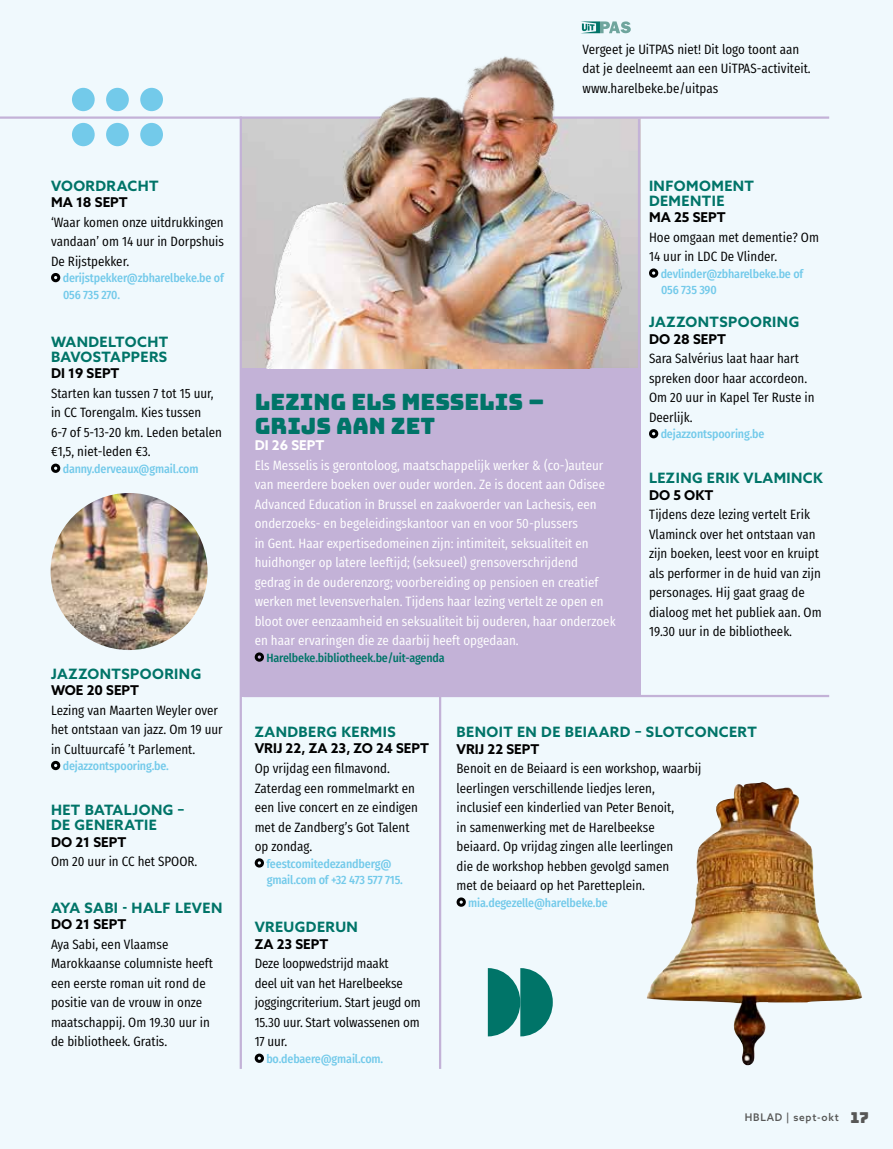
<style>
.page{position:relative;width:893px;height:1149px;background:#fff}
.page>*{position:absolute;margin:0;border:0;box-sizing:border-box;transform-origin:0 0}
.t1{font:22.5px/24px "Bungee";color:#007468}
.t2{font:15px "Bungee";color:#575756}
.t3{font:700 14.25px/15px "Azo Sans";letter-spacing:.03em;color:#007468}
.t4{font:13.5px/19.5px "Fira Sans Condensed";color:#000}
.t5{font:13.5px/19.5px "Fira Sans Condensed";color:#fff}
.t6{font:700 13.5px "Azo Sans";color:#000}
.t7{font:700 13.5px "Azo Sans";color:#fff}
.t8{font:500 12px/16.5px "Fira Sans Condensed";letter-spacing:-.01em;color:#73caea}
.t9{font:500 12px "Fira Sans Condensed";letter-spacing:-.01em;color:#007468}
.t10{font:500 10.5px "Azo Sans";letter-spacing:.075em;color:#575756;scale:.96 1}
</style>
<div class="page">
<div style="left:0;top:0;width:893px;height:1148px;background:#f0f9fd"></div>
<div style="left:240px;top:369px;width:400px;height:328px;background:#c3b2d7"></div>
<div style="left:255px;top:652px;width:9px;height:9px;border:3px solid #000;border-radius:50%"></div>
<div style="left:51px;top:273px;width:9px;height:9px;border:3px solid #000;border-radius:50%"></div>
<div style="left:51px;top:463px;width:9px;height:9px;border:3px solid #000;border-radius:50%"></div>
<div style="left:51px;top:760px;width:9px;height:9px;border:3px solid #000;border-radius:50%"></div>
<div style="left:457px;top:897px;width:9px;height:9px;border:3px solid #000;border-radius:50%"></div>
<svg style="left:581px;top:21px;width:50px;height:12px"></svg>
<img style="left:51px;top:493px;width:157px;height:157px;border-radius:78px">
<hr style="left:439px;top:694px;width:2px;height:374px;background:#c3b2d7">
<hr style="left:240px;top:116px;width:2px;height:952px;background:#c3b2d7">
<hr style="left:0;top:116px;width:829px;height:3px;background:#c3b2d7">
<hr style="left:243px;top:694px;width:586px;height:3px;background:#c3b2d7">
<svg style="left:488px;top:968px;width:65px;height:68px"></svg>
<div style="left:72px;top:88px;width:23px;height:23px;background:#73caea;border-radius:50%"></div>
<div style="left:106px;top:88px;width:23px;height:23px;background:#73caea;border-radius:50%"></div>
<div style="left:140px;top:88px;width:23px;height:23px;background:#73caea;border-radius:50%"></div>
<div style="left:72px;top:123px;width:23px;height:23px;background:#73caea;border-radius:50%"></div>
<div style="left:106px;top:123px;width:23px;height:23px;background:#73caea;border-radius:50%"></div>
<div style="left:140px;top:123px;width:23px;height:23px;background:#73caea;border-radius:50%"></div>
<div style="left:255px;top:858px;width:9px;height:9px;border:3px solid #000;border-radius:50%"></div>
<div style="left:255px;top:1053px;width:9px;height:9px;border:3px solid #000;border-radius:50%"></div>
<div style="left:649px;top:268px;width:9px;height:9px;border:3px solid #000;border-radius:50%"></div>
<div style="left:649px;top:429px;width:9px;height:9px;border:3px solid #000;border-radius:50%"></div>
<img style="left:646px;top:782px;width:216px;height:282px">
<img style="left:241px;top:33px;width:399px;height:336px">
<p class="t4" style="left:583px;top:38px;width:230px">Vergeet je UiTPAS niet! Dit logo toont aan dat je deelneemt aan een UiTPAS-activiteit. www.harelbeke.be/uitpas</p>
<p class="t3" style="left:51px;top:178px;width:109px">VOORDRACHT</p>
<p class="t6" style="left:51px;top:193px;width:78px">MA 18 SEPT</p>
<p class="t4" style="left:51px;top:211px;width:175px;text-align:justify">‘Waar komen onze uitdrukkingen vandaan’ om 14 uur in Dorpshuis De Rijstpekker.</p>
<p class="t8" style="left:63px;top:269px;width:163px">derijstpekker@zbharelbeke.be of<br>056 735 270.</p>
<p class="t3" style="left:51px;top:334px;width:119px">WANDELTOCHT<br>BAVOSTAPPERS</p>
<p class="t6" style="left:51px;top:364px;width:70px">DI 19 SEPT</p>
<p class="t4" style="left:51px;top:382px;width:172px">Starten kan tussen 7 tot 15 uur, in CC Torengalm. Kies tussen<br>6-7 of 5-13-20 km. Leden betalen €1,5, niet-leden €3.</p>
<p class="t8" style="left:63px;top:459px;width:137px">danny.derveaux@gmail.com</p>
<p class="t3" style="left:51px;top:665px;width:152px">JAZZONTSPOORING</p>
<p class="t6" style="left:51px;top:681px;width:90px">WOE 20 SEPT</p>
<p class="t4" style="left:51px;top:698px;width:173px">Lezing van Maarten Weyler over het ontstaan van jazz. Om 19 uur in Cultuurcafé ’t Parlement.</p>
<p class="t8" style="left:63px;top:756px;width:108px">dejazzontspooring.be.</p>
<p class="t3" style="left:51px;top:802px;width:135px">HET BATALJONG –<br>DE GENERATIE</p>
<p class="t6" style="left:51px;top:832px;width:77px">DO 21 SEPT</p>
<p class="t4" style="left:51px;top:850px;width:148px">Om 20 uur in CC het SPOOR.</p>
<p class="t3" style="left:51px;top:899px;width:173px">AYA SABI - HALF LEVEN</p>
<p class="t6" style="left:51px;top:915px;width:77px">DO 21 SEPT</p>
<p class="t4" style="left:51px;top:932px;width:164px">Aya Sabi, een Vlaamse<br>Marokkaanse columniste heeft een eerste roman uit rond de positie van de vrouw in onze maatschappij. Om 19.30 uur in de bibliotheek. Gratis.</p>
<h1 class="t1" style="left:255px;top:389px;width:291px">LEZING ELS MESSELIS –<br>GRIJS AAN ZET</h1>
<p class="t7" style="left:255px;top:436px;width:71px">DI 26 SEPT</p>
<p class="t5" style="left:255px;top:453px;width:362px">Els Messelis is gerontoloog, maatschappelijk werker &amp; (co-)auteur van meerdere boeken over ouder worden. Ze is docent aan Odisee Advanced Education in Brussel en zaakvoerder van Lachesis, een onderzoeks- en begeleidingskantoor van en voor 50-plussers<br>in Gent. Haar expertisedomeinen zijn: intimiteit, seksualiteit en huidhonger op latere leeftijd; (seksueel) grensoverschrijdend gedrag in de ouderenzorg; voorbereiding op pensioen en creatief werken met levensverhalen. Tijdens haar lezing vertelt ze open en bloot over eenzaamheid en seksualiteit bij ouderen, haar onderzoek en haar ervaringen die ze daarbij heeft opgedaan.</p>
<p class="t9" style="left:266px;top:647px;width:180px">Harelbeke.bibliotheek.be/uit-agenda</p>
<p class="t3" style="left:649px;top:178px;width:107px">INFOMOMENT<br>DEMENTIE</p>
<p class="t6" style="left:649px;top:208px;width:78px">MA 25 SEPT</p>
<p class="t4" style="left:649px;top:226px;width:171px">Hoe omgaan met dementie? Om<br>14 uur in LDC De Vlinder.</p>
<p class="t8" style="left:661px;top:264px;width:144px">devlinder@zbharelbeke.be of<br>056 735 390</p>
<p class="t3" style="left:649px;top:314px;width:152px">JAZZONTSPOORING</p>
<p class="t6" style="left:649px;top:330px;width:78px">DO 28 SEPT</p>
<p class="t4" style="left:649px;top:347px;width:167px">Sara Salvérius laat haar hart spreken door haar accordeon.<br>Om 20 uur in Kapel Ter Ruste in<br>Deerlijk.</p>
<p class="t8" style="left:661px;top:425px;width:105px">dejazzontspooring.be</p>
<p class="t3" style="left:649px;top:470px;width:175px">LEZING ERIK VLAMINCK</p>
<p class="t6" style="left:649px;top:486px;width:66px">DO 5 OKT</p>
<p class="t4" style="left:649px;top:503px;width:174px">Tijdens deze lezing vertelt Erik<br>Vlaminck over het ontstaan van zijn boeken, leest voor en kruipt als performer in de huid van zijn personages. Hij gaat graag de dialoog met het publiek aan. Om<br>19.30 uur in de bibliotheek.</p>
<p class="t3" style="left:255px;top:724px;width:142px">ZANDBERG KERMIS</p>
<p class="t6" style="left:255px;top:739px;width:176px">VRIJ 22, ZA 23, ZO 24 SEPT</p>
<p class="t4" style="left:255px;top:756px;width:165px">Op vrijdag een filmavond.<br>Zaterdag een rommelmarkt en een live concert en ze eindigen met de Zandberg’s Got Talent op zondag.</p>
<p class="t8" style="left:266px;top:854px;width:138px">feestcomitedezandberg@ gmail.com of +32 473 577 715.</p>
<p class="t3" style="left:255px;top:919px;width:105px">VREUGDERUN</p>
<p class="t6" style="left:255px;top:934px;width:75px">ZA 23 SEPT</p>
<p class="t4" style="left:255px;top:952px;width:168px">Deze loopwedstrijd maakt<br>deel uit van het Harelbeekse joggingcriterium. Start jeugd om<br>15.30 uur. Start volwassenen om<br>17 uur.</p>
<p class="t8" style="left:266px;top:1049px;width:118px">bo.debaere@gmail.com.</p>
<p class="t3" style="left:457px;top:724px;width:302px">BENOIT EN DE BEIAARD – SLOTCONCERT</p>
<p class="t6" style="left:457px;top:739px;width:84px">VRIJ 22 SEPT</p>
<p class="t4" style="left:457px;top:757px;width:246px">Benoit en de Beiaard is een workshop, waarbij leerlingen verschillende liedjes leren, inclusief een kinderlied van Peter Benoit,<br>in samenwerking met de Harelbeekse beiaard. Op vrijdag zingen alle leerlingen<br>die de workshop hebben gevolgd samen<br>met de beiaard op het Paretteplein.</p>
<p class="t8" style="left:468px;top:893px;width:141px">mia.degezelle@harelbeke.be</p>
<p class="t10" style="left:745px;top:1110px;width:99px">HBLAD | sept-okt</p>
<p class="t2" style="left:850px;top:1108px;width:20px">17</p>
</div>
